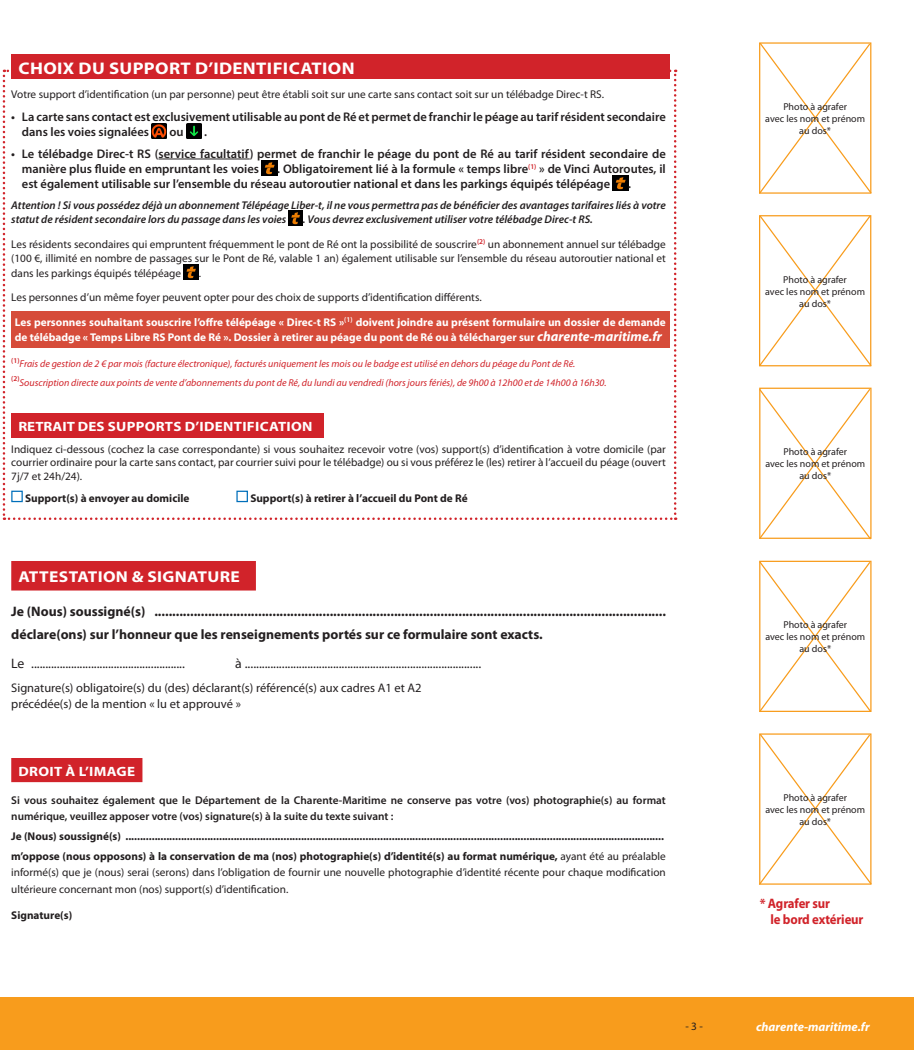
<style>
.page{position:relative;width:914px;height:1050px;background:#fff}
.page>*{position:absolute;margin:0;border:0;box-sizing:border-box;transform-origin:0 0}
.t1{font:700 16.88px "Myriad Pro";letter-spacing:.02em;color:#fff;scale:1.11 1}
.t2{font:700 15.75px "Myriad Pro";letter-spacing:.02em;color:#fff;scale:1.11 1}
.t3{font:700 13.75px/22.2px "Myriad Pro";color:#231f20}
.t4{font:13.75px "Myriad Pro";color:#231f20}
.t5{font:700 13.75px/16.5px "Myriad Pro";letter-spacing:-.01em;color:#d1232a;scale:.93 1}
.t6{font:700 13.5px "Myriad Pro";letter-spacing:.02em;color:#fff;scale:1.11 1}
.t7{font:600 12.5px/15.1px "Myriad Pro";color:#231f20}
.t8{font:12.5px/15.5px "Myriad Pro";color:#231f20}
.t9{font:italic 700 12.5px "Myriad Pro";color:#fff}
.t10{font:11.25px/13.5px "Myriad Pro";color:#231f20}
.t11{font:700 11.25px/19.8px "Myriad Pro";color:#231f20}
.t12{font:italic 600 11.25px/14.1px "Myriad Pro";color:#231f20}
.t13{font:700 11.25px/15px "Myriad Pro";color:#fff}
.t14{font:600 11.25px/16.2px "Myriad Pro";color:#231f20}
.t15{font:italic 10px/18.5px "Myriad Pro";color:#d1232a}
.t16{font:10px/12px "Myriad Pro";color:#231f20;text-align:center}
.s1{font-style:italic;font-size:13.75px}
.s2{font-weight:400}
</style>
<div class="page">
<svg style="left:3px;top:70px;width:673px;height:450px"></svg>
<div style="left:0;top:997px;width:913px;height:53px;background:#f89c1c"></div>
<div style="left:11px;top:311px;width:658px;height:37px;background:#d64c3a"></div>
<hr style="left:158px;top:159px;width:92px;height:1px;background:#231f20">
<img style="left:152px;top:123px;width:15px;height:15px">
<img style="left:186px;top:123px;width:15px;height:15px">
<img style="left:262px;top:160px;width:15px;height:15px">
<img style="left:612px;top:175px;width:16px;height:16px">
<img style="left:288px;top:211px;width:15px;height:14px">
<img style="left:183px;top:264px;width:16px;height:15px">
<div style="left:11px;top:413px;width:312px;height:25px;background:#d1232a"></div>
<div style="left:11px;top:54px;width:658px;height:25px;background:#d1232a"></div>
<svg style="left:759px;top:215px;width:113px;height:152px"></svg>
<div style="left:758px;top:215px;width:113px;height:151px;border:1px solid #f89c1c"></div>
<svg style="left:759px;top:387px;width:113px;height:153px"></svg>
<div style="left:759px;top:388px;width:112px;height:151px;border:1px solid #f89c1c"></div>
<svg style="left:759px;top:560px;width:113px;height:152px"></svg>
<div style="left:759px;top:561px;width:112px;height:151px;border:1px solid #f89c1c"></div>
<svg style="left:761px;top:733px;width:111px;height:152px"></svg>
<div style="left:759px;top:733px;width:112px;height:152px;border:1px solid #f89c1c"></div>
<svg style="left:761px;top:42px;width:111px;height:152px"></svg>
<div style="left:759px;top:42px;width:112px;height:152px;border:1px solid #f89c1c"></div>
<div style="left:11px;top:561px;width:245px;height:29px;background:#d1232a"></div>
<div style="left:11px;top:758px;width:131px;height:24px;background:#d1232a"></div>
<div style="left:11px;top:491px;width:12px;height:11px;border:1px solid #006fba"></div>
<div style="left:236px;top:491px;width:12px;height:11px;border:1px solid #006fba"></div>
<h1 class="t1" style="left:19px;top:57px;width:304px">CHOIX DU SUPPORT D’IDENTIFICATION</h1>
<p class="t10" style="left:11px;top:88px;width:594px">Votre support d’identification (un par personne) peut être établi soit sur une carte sans contact soit sur un télébadge Direc-t RS.</p>
<p class="t7" style="left:22px;top:108px;width:645px;text-indent:-11px">• La carte sans contact est exclusivement utilisable au pont de Ré et permet de franchir le péage au tarif résident secondaire dans les voies signalées</p>
<p class="t7" style="left:169px;top:124px;width:16px">ou</p>
<p class="t7" style="left:204px;top:124px;width:4px">.</p>
<p class="t7" style="left:22px;top:146px;width:645px;text-indent:-11px">• Le télébadge Direc-t RS (service facultatif) permet de franchir le péage du pont de Ré au tarif résident secondaire de manière plus fluide en empruntant les voies</p>
<p class="t7" style="left:22px;top:161px;width:645px;text-indent:255px">. Obligatoirement lié à la formule « temps libre<sup>(1)</sup> » de Vinci Autoroutes, il est également utilisable sur l’ensemble du réseau autoroutier national et dans les parkings équipés télépéage</p>
<p class="t7" style="left:628px;top:176px;width:4px">.</p>
<p class="t12" style="left:11px;top:197px;width:656px">Attention ! Si vous possédez déjà un abonnement Télépéage Liber-t, il ne vous permettra pas de bénéficier des avantages tarifaires liés à votre statut de résident secondaire lors du passage dans les voies</p>
<p class="t12" style="left:303px;top:212px;width:291px">. Vous devrez exclusivement utiliser votre télébadge Direc-t RS.</p>
<p class="t10" style="left:11px;top:238px;width:656px">Les résidents secondaires qui empruntent fréquemment le pont de Ré ont la possibilité de souscrire<sup>(2)</sup> un abonnement annuel sur télébadge (100 €, illimité en nombre de passages sur le Pont de Ré, valable 1 an) également utilisable sur l’ensemble du réseau autoroutier national et</p>
<p class="t10" style="left:11px;top:266px;width:171px">dans les parkings équipés télépéage</p>
<p class="t10" style="left:11px;top:261px;width:472px;line-height:24.1px;text-indent:187px">.<br>Les personnes d’un même foyer peuvent opter pour des choix de supports d’identification différents.</p>
<p class="t13" style="left:15px;top:315px;width:652px">Les personnes souhaitant souscrire l’offre télépéage « Direc-t RS »<sup>(1)</sup> doivent joindre au présent formulaire un dossier de demande de télébadge « Temps Libre RS Pont de Ré ». Dossier à retirer au péage du pont de Ré ou à télécharger sur <span class="s1">charente-maritime.fr</span></p>
<p class="t15" style="left:11px;top:354px;width:596px"><sup>(1)</sup>Frais de gestion de 2 € par mois (facture électronique), facturés uniquement les mois ou le badge est utilisé en dehors du péage du Pont de Ré. <sup>(2)</sup>Souscription directe aux points de vente d’abonnements du pont de Ré, du lundi au vendredi (hors jours fériés), de 9h00 à 12h00 et de 14h00 à 16h30.</p>
<p class="t6" style="left:18px;top:418px;width:266px">RETRAIT DES SUPPORTS D’IDENTIFICATION</p>
<p class="t10" style="left:11px;top:442px;width:656px;text-align:justify">Indiquez ci-dessous (cochez la case correspondante) si vous souhaitez recevoir votre (vos) support(s) d’identification à votre domicile (par courrier ordinaire pour la carte sans contact, par courrier suivi pour le télébadge) ou si vous préférez le (les) retirer à l’accueil du péage (ouvert 7j/7 et 24h/24).</p>
<p class="t11" style="left:25px;top:488px;width:166px">Support(s) à envoyer au domicile</p>
<p class="t11" style="left:250px;top:488px;width:219px">Support(s) à retirer à l’accueil du Pont de Ré</p>
<h2 class="t2" style="left:19px;top:567px;width:201px">ATTESTATION &amp; SIGNATURE</h2>
<p class="t3" style="left:11px;top:600px;width:656px">Je (Nous) soussigné(s) ............................................................................................................................................... déclare(ons) sur l’honneur que les renseignements portés sur ce formulaire sont exacts.</p>
<p class="t4" style="left:11px;top:655px;width:175px">Le ......................................................</p>
<p class="t4" style="left:235px;top:655px;width:247px">à ...................................................................................</p>
<p class="t8" style="left:11px;top:680px;width:412px">Signature(s) obligatoire(s) du (des) déclarant(s) référencé(s) aux cadres A1 et A2 précédée(s) de la mention « lu et approuvé »</p>
<p class="t6" style="left:18px;top:762px;width:106px">DROIT À L’IMAGE</p>
<p class="t14" style="left:11px;top:792px;width:656px">Si vous souhaitez également que le Département de la Charente-Maritime ne conserve pas votre (vos) photographie(s) au format numérique, veuillez apposer votre (vos) signature(s) à la suite du texte suivant :</p>
<p class="t11" style="left:11px;top:826px;width:656px">Je (Nous) soussigné(s) ........................................................................................................................................................................................ m’oppose (nous opposons) à la conservation de ma (nos) photographie(s) d’identité(s) au format numérique, <span class="s2">ayant été au préalable</span></p>
<p class="t10" style="left:11px;top:864px;width:656px;line-height:16.2px">informé(s) que je (nous) serai (serons) dans l’obligation de fournir une nouvelle photographie d’identité récente pour chaque modification ultérieure concernant mon (nos) support(s) d’identification.</p>
<p class="t11" style="left:11px;top:905px;width:62px">Signature(s)</p>
<p class="t10" style="left:685px;top:1019px;width:19px">- 3 -</p>
<p class="t16" style="left:765px;top:100px;width:101px">Photo à agrafer<br>avec les nom et prénom au dos*</p>
<p class="t16" style="left:765px;top:273px;width:101px">Photo à agrafer<br>avec les nom et prénom au dos*</p>
<p class="t16" style="left:765px;top:445px;width:101px">Photo à agrafer<br>avec les nom et prénom au dos*</p>
<p class="t16" style="left:765px;top:619px;width:101px">Photo à agrafer<br>avec les nom et prénom au dos*</p>
<p class="t16" style="left:765px;top:791px;width:101px">Photo à agrafer<br>avec les nom et prénom au dos*</p>
<p class="t5" style="left:770px;top:895px;width:102px;text-indent:-11px">* Agrafer sur<br>le bord extérieur</p>
<p class="t9" style="left:756px;top:1018px;width:115px">charente-maritime.fr</p>
</div>
